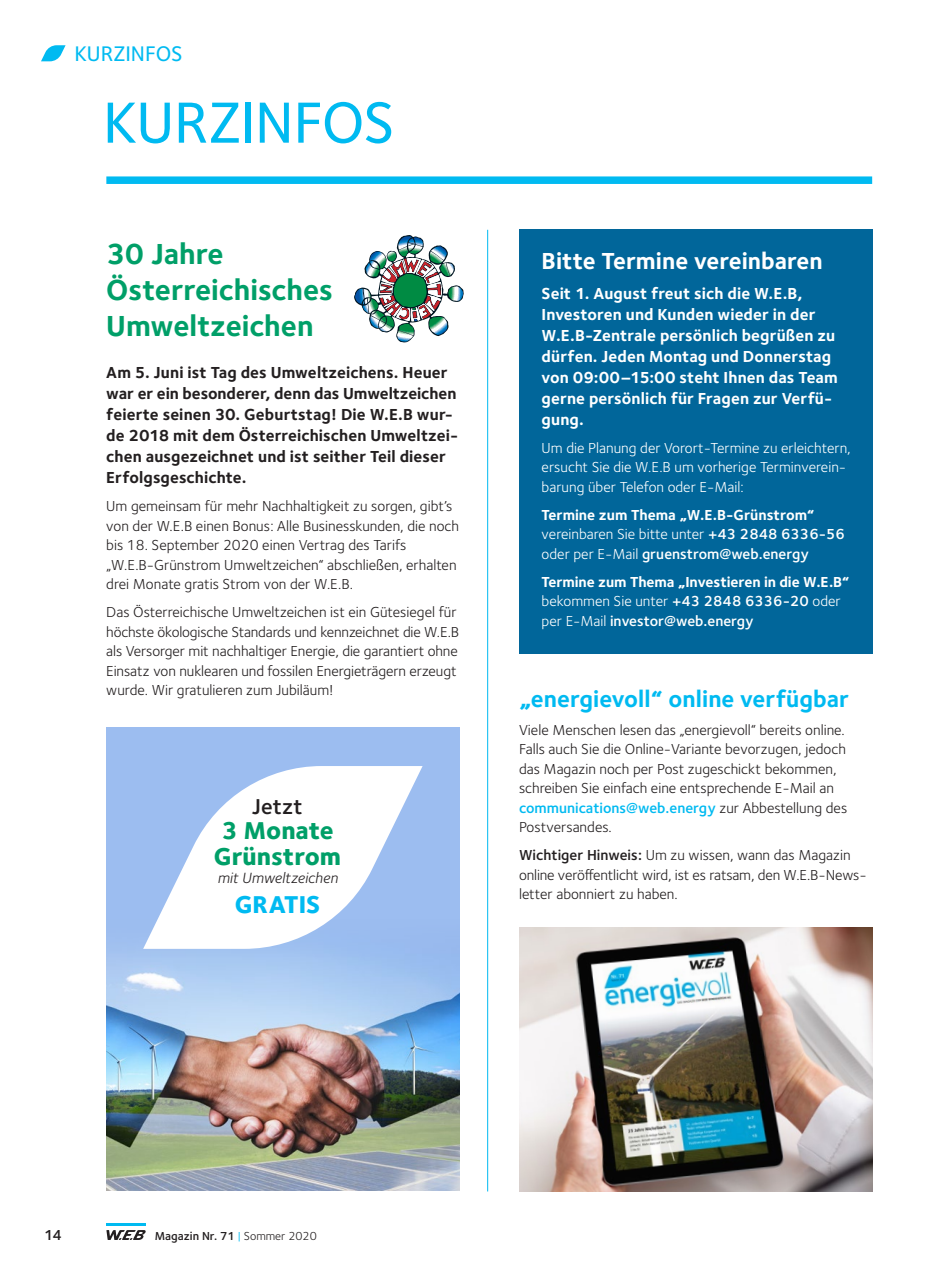
<style>
.page{position:relative;width:936px;height:1276px;background:#fff}
.page>*{position:absolute;margin:0;border:0;box-sizing:border-box;transform-origin:0 0}
.t1{font:500 60px "Foundry Sterling";letter-spacing:-.005em;color:#00baf1}
.t2{font:700 30px/36px "Foundry Sterling";color:#009f68}
.t3{font:800 25.2px/25.2px "Foundry Sterling";color:#009f68}
.t4{font:800 25.2px "Foundry Sterling";color:#00baf1}
.t5{font:700 24px "Foundry Sterling";letter-spacing:.005em;color:#00baf1}
.t6{font:700 24px "Foundry Sterling";color:#fff}
.t7{font:600 22.2px "Foundry Sterling";letter-spacing:.005em;color:#231f20}
.t8{font:500 21.9px "Foundry Sterling";color:#00baf1}
.t9{font:700 16.5px/21px "Foundry Sterling";letter-spacing:.005em;color:#231f20}
.t10{font:700 16.5px/21px "Foundry Sterling";letter-spacing:.005em;color:#fff}
.t11{font:italic 15.3px "Foundry Sterling";color:#231f20}
.t12{font:15px/19.5px "Foundry Sterling";color:#231f20}
.t13{font:15px/19.5px "Foundry Sterling";color:#fff}
.t14{font:700 15px/19.5px "Foundry Sterling";letter-spacing:-.005em;color:#fff}
.t15{font:600 15px "Foundry Sterling";color:#231f20}
.t16{font:600 12px "Foundry Sterling";color:#231f20}
.s1{font-weight:700}
.s2{font-weight:600}
.s3{font-weight:400}
.s4{font-weight:600;color:#00baf1}
.s5{font-weight:400;color:#00baf1}
</style>
<div class="page">
<hr style="left:106px;top:1223px;width:40px;height:3px;background:#00baf1">
<svg style="left:106px;top:1230px;width:40px;height:10px"></svg>
<div style="left:519px;top:230px;width:353px;height:424px;background:#01669a"></div>
<img style="left:519px;top:927px;width:353px;height:264px">
<hr style="left:487px;top:230px;width:1px;height:961px;background:#00baf1">
<div style="left:106px;top:176px;width:766px;height:8px;background:#00baf1"></div>
<svg style="left:41px;top:45px;width:25px;height:16px"></svg>
<div style="left:106px;top:727px;width:353px;height:464px;background:#9cbdf0"></div>
<img style="left:106px;top:954px;width:353px;height:237px">
<svg style="left:354px;top:235px;width:109px;height:107px"></svg>
<svg style="left:143px;top:766px;width:279px;height:183px;fill:#fff"></svg>
<h3 class="t8" style="left:75px;top:40px;width:109px">KURZINFOS</h3>
<h1 class="t1" style="left:103px;top:87px;width:293px">KURZINFOS</h1>
<h2 class="t2" style="left:106px;top:237px;width:228px">30 Jahre<br>Österreichisches<br>Umweltzeichen</h2>
<p class="t9" style="left:106px;top:363px;width:353px">Am 5. Juni ist Tag des Umweltzeichens. Heuer war er ein besonderer, denn das Umweltzeichen feierte seinen 30. Geburtstag! Die W.E.B wur&shy;de 2018 mit dem Österreichischen Umweltzei&shy;chen ausgezeichnet und ist seither Teil dieser Erfolgsgeschichte.</p>
<p class="t12" style="left:106px;top:496px;width:354px">Um gemeinsam für mehr Nachhaltigkeit zu sorgen, gibt’s von der W.E.B einen Bonus: Alle Businesskunden, die noch bis 18. September 2020 einen Vertrag des Tarifs „W.E.B-Grünstrom Umweltzeichen“ abschließen, erhalten drei Monate gratis Strom von der W.E.B.</p>
<p class="t12" style="left:106px;top:602px;width:354px">Das Österreichische Umweltzeichen ist ein Gütesiegel für höchste ökologische Standards und kennzeichnet die W.E.B als Versorger mit nachhaltiger Energie, die garantiert ohne Einsatz von nuklearen und fossilen Energieträgern erzeugt wurde. Wir gratulieren zum Jubiläum!</p>
<h3 class="t7" style="left:252px;top:793px;width:52px">Jetzt</h3>
<h3 class="t3" style="left:214px;top:819px;width:129px">3 Monate<br>Grünstrom</h3>
<p class="t11" style="left:217px;top:869px;width:122px">mit Umweltzeichen</p>
<h3 class="t4" style="left:235px;top:889px;width:87px">GRATIS</h3>
<h3 class="t6" style="left:541px;top:247px;width:282px">Bitte Termine vereinbaren</h3>
<p class="t10" style="left:541px;top:283px;width:298px">Seit 1. August freut sich die W.E.B,<br>Investoren und Kunden wieder in der<br>W.E.B-Zentrale persönlich begrüßen zu dürfen. Jeden Montag und Donnerstag von 09:00–15:00 steht Ihnen das Team gerne persönlich für Fragen zur Verfü&shy;gung.</p>
<p class="t13" style="left:541px;top:438px;width:310px">Um die Planung der Vorort-Termine zu erleichtern, ersucht Sie die W.E.B um vorherige Terminverein&shy;barung über Telefon oder E-Mail:</p>
<p class="t13" style="left:541px;top:505px;width:305px"><span class="s1">Termine zum Thema „W.E.B-Grünstrom“ </span>vereinbaren Sie bitte unter <span class="s2">+43 2848 6336-56 </span>oder per E-Mail <span class="s2">gruenstrom@web.energy</span></p>
<p class="t14" style="left:541px;top:573px;width:309px">Termine zum Thema „Investieren in die W.E.B“ <span class="s3">bekommen Sie unter</span> <span class="s2">+43 2848 6336-20</span> <span class="s3">oder per E-Mail</span> <span class="s2">investor@web.energy</span></p>
<h3 class="t5" style="left:519px;top:684px;width:331px">„energievoll“ online verfügbar</h3>
<p class="t12" style="left:519px;top:720px;width:330px">Viele Menschen lesen das „energievoll“ bereits online.<br>Falls auch Sie die Online-Variante bevorzugen, jedoch das Magazin noch per Post zugeschickt bekommen, schreiben Sie einfach eine entsprechende E-Mail an <span class="s4">communications@web.energy</span> zur Abbestellung des Postversandes.</p>
<p class="t12" style="left:519px;top:846px;width:349px"><span class="s2">Wichtiger Hinweis:</span> Um zu wissen, wann das Magazin online veröffentlicht wird, ist es ratsam, den W.E.B-News&shy;letter abonniert zu haben.</p>
<p class="t15" style="left:44px;top:1226px;width:19px">14</p>
<p class="t16" style="left:155px;top:1229px;width:163px">Magazin Nr. 71 <span class="s5">|</span> <span class="s3">Sommer 2020</span></p>
</div>
